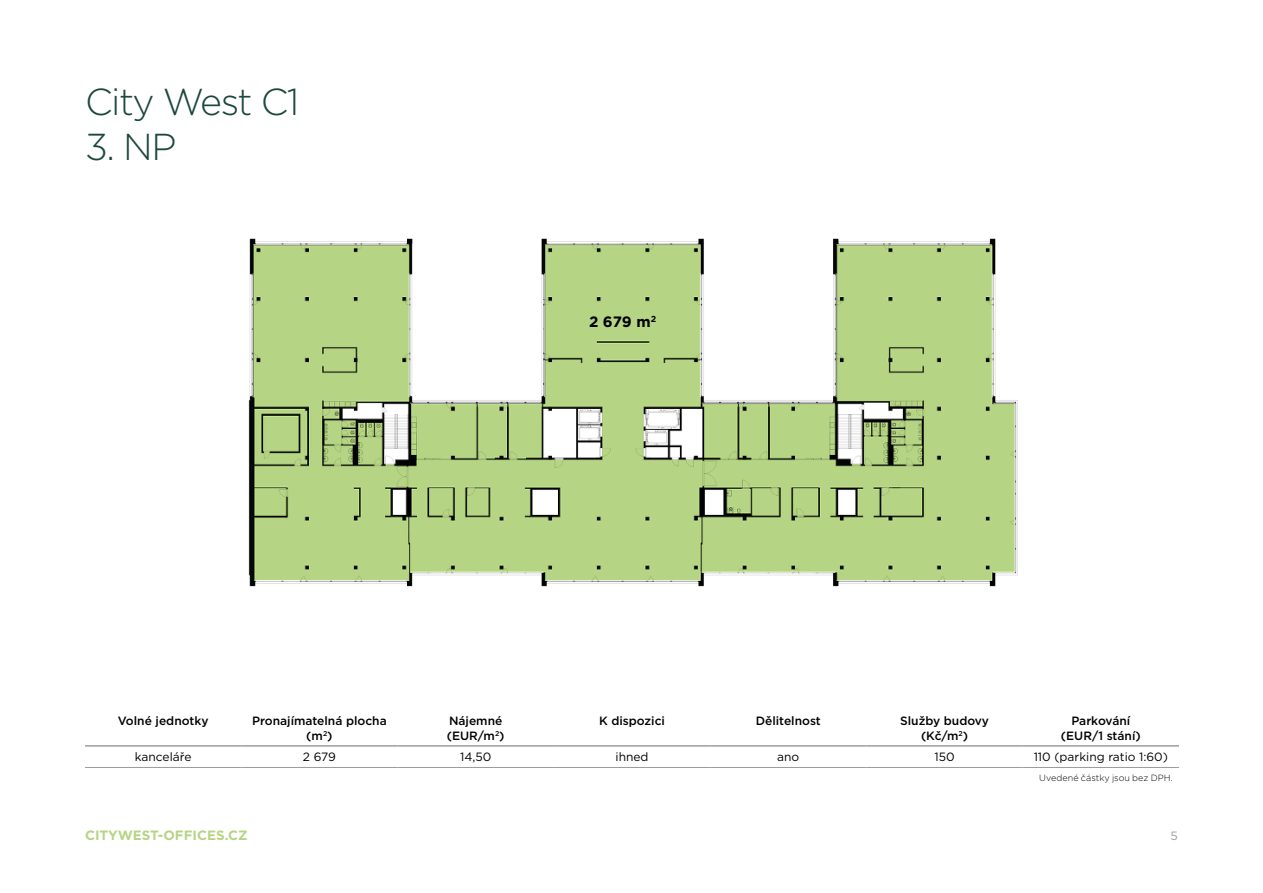
<style>
.page{position:relative;width:1263px;height:893px;background:#fff}
.page>*{position:absolute;margin:0;border:0;box-sizing:border-box;transform-origin:0 0}
.t1{font:300 37.5px "Gotham";letter-spacing:-.04em;color:#1c473e}
.t2{font:700 15px "Gotham";color:#000}
.t3{font:700 13.5px "Gotham";color:#b5d584}
.t4{font:500 12px/14.4px "Gotham";color:#000;text-align:center}
.t5{font:12px "Gotham";color:#000}
.t6{font:12px "Gotham";color:#9d9d9c}
.t7{font:300 9px "Gotham";letter-spacing:.005em;color:#000}
</style>
<div class="page">
<img style="left:248px;top:238px;width:770px;height:348px">
<hr style="left:85px;top:767px;width:156px;height:1px;background:#9d9d9c">
<hr style="left:241px;top:767px;width:157px;height:1px;background:#9d9d9c">
<hr style="left:398px;top:767px;width:156px;height:1px;background:#9d9d9c">
<hr style="left:554px;top:767px;width:156px;height:1px;background:#9d9d9c">
<hr style="left:710px;top:767px;width:156px;height:1px;background:#9d9d9c">
<hr style="left:866px;top:767px;width:157px;height:1px;background:#9d9d9c">
<hr style="left:1023px;top:767px;width:156px;height:1px;background:#9d9d9c">
<hr style="left:85px;top:745px;width:156px;height:2px;background:#9d9d9c">
<hr style="left:241px;top:745px;width:157px;height:2px;background:#9d9d9c">
<hr style="left:398px;top:745px;width:156px;height:2px;background:#9d9d9c">
<hr style="left:554px;top:745px;width:156px;height:2px;background:#9d9d9c">
<hr style="left:710px;top:745px;width:156px;height:2px;background:#9d9d9c">
<hr style="left:866px;top:745px;width:157px;height:2px;background:#9d9d9c">
<hr style="left:1023px;top:745px;width:156px;height:2px;background:#9d9d9c">
<h1 class="t1" style="left:85px;top:78px;width:216px">City West C1</h1>
<h1 class="t1" style="left:85px;top:123px;width:93px">3. NP</h1>
<p class="t2" style="left:589px;top:312px;width:69px">2 679 m<sup>2</sup></p>
<p class="t4" style="left:118px;top:714px;width:92px">Volné jednotky</p>
<p class="t4" style="left:252px;top:714px;width:136px">Pronajímatelná plocha (m<sup>2</sup>)</p>
<p class="t4" style="left:447px;top:714px;width:59px;text-align:left">Nájemné (EUR/m<sup>2</sup>)</p>
<p class="t4" style="left:599px;top:714px;width:67px">K dispozici</p>
<p class="t4" style="left:756px;top:714px;width:67px">Dělitelnost</p>
<p class="t4" style="left:900px;top:714px;width:90px">Služby budovy (Kč/m<sup>2</sup>)</p>
<p class="t4" style="left:1061px;top:714px;width:81px">Parkování (EUR/1 stání)</p>
<p class="t5" style="left:135px;top:749px;width:58px">kanceláře</p>
<p class="t5" style="left:303px;top:749px;width:35px">2 679</p>
<p class="t5" style="left:460px;top:749px;width:33px">14,50</p>
<p class="t5" style="left:615px;top:749px;width:35px">ihned</p>
<p class="t5" style="left:777px;top:749px;width:24px">ano</p>
<p class="t5" style="left:934px;top:749px;width:22px">150</p>
<p class="t5" style="left:1034px;top:749px;width:136px">110 (parking ratio 1:60)</p>
<p class="t7" style="left:1039px;top:772px;width:135px">Uvedené částky jsou bez DPH.</p>
<p class="t3" style="left:85px;top:826px;width:164px">CITYWEST-OFFICES.CZ</p>
<p class="t6" style="left:1170px;top:828px;width:9px">5</p>
</div>
